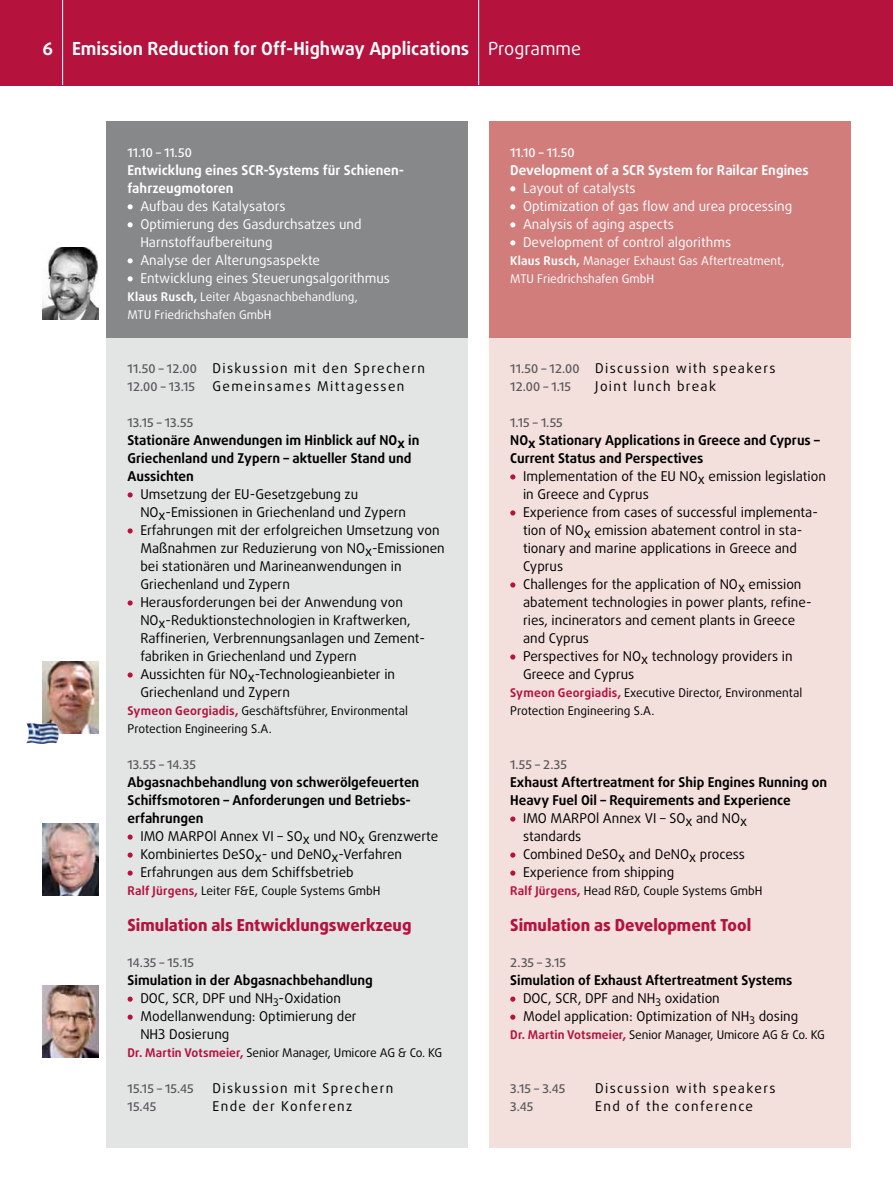
<style>
.page{position:relative;width:893px;height:1191px;background:#fff}
.page>*{position:absolute;margin:0;border:0;box-sizing:border-box;transform-origin:0 0}
.t1{font:700 18px "Daxline Pro";color:#fff}
.t2{font:800 16.5px "Daxline Pro";color:#b5123e}
.t3{font:13.5px/18px "Daxline Pro";color:#000}
.t4{font:700 13.5px/18px "Daxline Pro";color:#000}
.t5{font:13.5px/18px "Daxline Pro";color:#fff}
.t6{font:13.5px "Daxline Pro";letter-spacing:.1em;color:#000}
.t7{font:700 13.5px/18px "Daxline Pro";color:#fff}
.t8{font:12px/18px "Daxline Pro";color:#000}
.t9{font:12px/18px "Daxline Pro";color:#fff}
.t10{font:500 12px "Daxline Pro";letter-spacing:.005em;color:#58585a}
.t11{font:500 12px "Daxline Pro";color:#fff}
.s1{font-weight:400}
.s2{font-weight:700}
.s3{font-weight:500;font-size:12px;color:#58585a}
.s4{font-weight:700;color:#b5123e}
</style>
<div class="page">
<div style="left:0;top:0;width:893px;height:85px;background:#b5123e"></div>
<div style="left:489px;top:121px;width:361px;height:1026px;background:#f3e0dd"></div>
<div style="left:106px;top:121px;width:362px;height:1026px;background:#e3e4e4"></div>
<div style="left:106px;top:121px;width:362px;height:216px;background:#87888a"></div>
<div style="left:489px;top:121px;width:361px;height:216px;background:#d17d7c"></div>
<hr style="left:62px;top:0;width:1px;height:85px;background:#fff">
<hr style="left:478px;top:0;width:1px;height:85px;background:#fff">
<img style="left:43px;top:661px;width:56px;height:72px">
<img style="left:43px;top:823px;width:56px;height:72px">
<img style="left:43px;top:985px;width:56px;height:72px">
<svg style="left:128px;top:204px;width:5px;height:5px"></svg>
<svg style="left:128px;top:222px;width:5px;height:5px"></svg>
<svg style="left:128px;top:258px;width:5px;height:5px"></svg>
<svg style="left:128px;top:276px;width:5px;height:5px"></svg>
<svg style="left:128px;top:492px;width:5px;height:5px"></svg>
<svg style="left:128px;top:528px;width:5px;height:5px"></svg>
<svg style="left:128px;top:600px;width:5px;height:5px"></svg>
<svg style="left:128px;top:672px;width:5px;height:5px"></svg>
<svg style="left:128px;top:834px;width:5px;height:5px"></svg>
<svg style="left:128px;top:852px;width:5px;height:5px"></svg>
<svg style="left:128px;top:870px;width:5px;height:5px"></svg>
<svg style="left:128px;top:996px;width:5px;height:5px"></svg>
<svg style="left:128px;top:1014px;width:5px;height:5px"></svg>
<svg style="left:510px;top:186px;width:5px;height:5px"></svg>
<svg style="left:510px;top:204px;width:5px;height:5px"></svg>
<svg style="left:510px;top:222px;width:5px;height:5px"></svg>
<svg style="left:510px;top:240px;width:5px;height:5px"></svg>
<svg style="left:510px;top:474px;width:5px;height:5px"></svg>
<svg style="left:510px;top:510px;width:5px;height:5px"></svg>
<svg style="left:510px;top:582px;width:5px;height:5px"></svg>
<svg style="left:510px;top:654px;width:5px;height:5px"></svg>
<svg style="left:510px;top:816px;width:5px;height:5px"></svg>
<svg style="left:510px;top:852px;width:5px;height:5px"></svg>
<svg style="left:510px;top:870px;width:5px;height:5px"></svg>
<svg style="left:510px;top:996px;width:5px;height:5px"></svg>
<svg style="left:510px;top:1014px;width:5px;height:5px"></svg>
<img style="left:43px;top:247px;width:56px;height:72px">
<img style="left:26px;top:722px;width:35px;height:22px">
<h1 class="t1" style="left:43px;top:37px;width:540px">6 Emission Reduction for Off-Highway Applications <span class="s1">Programme</span></h1>
<p class="t11" style="left:128px;top:145px;width:66px">11.10 – 11.50</p>
<p class="t7" style="left:128px;top:161px;width:278px">Entwicklung eines SCR-Systems für Schienen&shy;fahrzeugmotoren</p>
<p class="t5" style="left:140px;top:197px;width:251px">Aufbau des Katalysators<br>Optimierung des Gasdurchsatzes und<br>Harnstoffaufbereitung<br>Analyse der Alterungsaspekte<br>Entwicklung eines Steuerungsalgorithmus</p>
<p class="t9" style="left:128px;top:288px;width:232px"><span class="s2">Klaus Rusch,</span> Leiter Abgasnachbehandlung,<br>MTU Friedrichshafen GmbH</p>
<p class="t6" style="left:128px;top:359px;width:299px"><span class="s3">11.50 – 12.00</span> Diskussion mit den Sprechern</p>
<p class="t10" style="left:128px;top:379px;width:69px">12.00 – 13.15</p>
<p class="t6" style="left:213px;top:377px;width:193px">Gemeinsames Mittagessen</p>
<p class="t10" style="left:128px;top:415px;width:67px">13.15 – 13.55</p>
<p class="t4" style="left:128px;top:431px;width:293px">Stationäre Anwendungen im Hinblick auf NOx in<br>Griechenland und Zypern – aktueller Stand und<br>Aussichten</p>
<p class="t3" style="left:140px;top:485px;width:306px">Umsetzung der EU-Gesetzgebung zu NOx-Emissionen in Griechenland und Zypern Erfahrungen mit der erfolgreichen Umsetzung von Maßnahmen zur Reduzierung von NOx-Emissionen bei stationären und Marineanwendungen in Griechenland und Zypern<br>Herausforderungen bei der Anwendung von NOx-Reduktionstechnologien in Kraftwerken, Raffinerien, Verbrennungsanlagen und Zement&shy;fabriken in Griechenland und Zypern<br>Aussichten für NOx-Technologieanbieter in Griechenland und Zypern</p>
<p class="t8" style="left:128px;top:702px;width:282px"><span class="s4">Symeon Georgiadis,</span> Geschäftsführer, Environmental<br>Protection Engineering S.A.</p>
<p class="t10" style="left:128px;top:757px;width:70px">13.55 – 14.35</p>
<p class="t4" style="left:128px;top:773px;width:293px">Abgasnachbehandlung von schwerölgefeuerten<br>Schiffsmotoren – Anforderungen und Betriebs&shy;erfahrungen</p>
<p class="t3" style="left:140px;top:827px;width:299px">IMO MARPOl Annex VI – SOx und NOx Grenzwerte<br>Kombiniertes DeSOx- und DeNOx-Verfahren<br>Erfahrungen aus dem Schiffsbetrieb</p>
<p class="t8" style="left:128px;top:882px;width:254px"><span class="s4">Ralf Jürgens,</span> Leiter F&amp;E, Couple Systems GmbH</p>
<p class="t2" style="left:128px;top:914px;width:285px">Simulation als Entwicklungswerkzeug</p>
<p class="t10" style="left:128px;top:955px;width:68px">14.35 – 15.15</p>
<p class="t3" style="left:140px;top:971px;width:234px;text-indent:-13px"><span class="s2">Simulation in der Abgasnachbehandlung<br></span>DOC, SCR, DPF und NH<sub>3</sub>-Oxidation<br>Modellanwendung: Optimierung der<br>NH3 Dosierung</p>
<p class="t8" style="left:128px;top:1044px;width:316px"><span class="s4">Dr. Martin Votsmeier,</span> Senior Manager, Umicore AG &amp; Co. KG</p>
<p class="t10" style="left:128px;top:1081px;width:68px">15.15 – 15.45</p>
<p class="t6" style="left:213px;top:1079px;width:182px">Diskussion mit Sprechern</p>
<p class="t10" style="left:128px;top:1099px;width:30px">15.45</p>
<p class="t6" style="left:213px;top:1097px;width:141px">Ende der Konferenz</p>
<p class="t11" style="left:510px;top:145px;width:66px">11.10 – 11.50</p>
<p class="t7" style="left:510px;top:161px;width:300px">Development of a SCR System for Railcar Engines</p>
<p class="t5" style="left:523px;top:179px;width:271px">Layout of catalysts<br>Optimization of gas flow and urea processing<br>Analysis of aging aspects<br>Development of control algorithms</p>
<p class="t9" style="left:510px;top:252px;width:276px"><span class="s2">Klaus Rusch,</span> Manager Exhaust Gas Aftertreatment,<br>MTU Friedrichshafen GmbH</p>
<p class="t6" style="left:510px;top:359px;width:267px"><span class="s3">11.50 – 12.00</span> Discussion with speakers</p>
<p class="t10" style="left:510px;top:379px;width:62px">12.00 – 1.15</p>
<p class="t6" style="left:595px;top:377px;width:122px">Joint lunch break</p>
<p class="t10" style="left:510px;top:415px;width:54px">1.15 – 1.55</p>
<p class="t4" style="left:510px;top:431px;width:311px">NOx Stationary Applications in Greece and Cyprus –<br>Current Status and Perspectives</p>
<p class="t3" style="left:523px;top:467px;width:304px">Implementation of the EU NOx emission legislation in Greece and Cyprus<br>Experience from cases of successful implementa&shy;tion of NOx emission abatement control in sta&shy;tionary and marine applications in Greece and Cyprus<br>Challenges for the application of NOx emission abatement technologies in power plants, refine&shy;ries, incinerators and cement plants in Greece<br>and Cyprus<br>Perspectives for NOx technology providers in Greece and Cyprus</p>
<p class="t8" style="left:510px;top:684px;width:293px"><span class="s4">Symeon Georgiadis,</span> Executive Director, Environmental<br>Protection Engineering S.A.</p>
<p class="t10" style="left:510px;top:757px;width:58px">1.55 – 2.35</p>
<p class="t4" style="left:510px;top:773px;width:318px">Exhaust Aftertreatment for Ship Engines Running on<br>Heavy Fuel Oil – Requirements and Experience</p>
<p class="t3" style="left:523px;top:809px;width:226px">IMO MARPOl Annex VI – SOx and NOx standards<br>Combined DeSOx and DeNOx process<br>Experience from shipping</p>
<p class="t8" style="left:510px;top:882px;width:254px"><span class="s4">Ralf Jürgens,</span> Head R&amp;D, Couple Systems GmbH</p>
<p class="t2" style="left:510px;top:914px;width:242px">Simulation as Development Tool</p>
<p class="t10" style="left:510px;top:955px;width:57px">2.35 – 3.15</p>
<p class="t3" style="left:523px;top:971px;width:277px;text-indent:-13px"><span class="s2">Simulation of Exhaust Aftertreatment Systems<br></span>DOC, SCR, DPF and NH<sub>3</sub> oxidation<br>Model application: Optimization of NH<sub>3</sub> dosing</p>
<p class="t8" style="left:510px;top:1026px;width:316px"><span class="s4">Dr. Martin Votsmeier,</span> Senior Manager, Umicore AG &amp; Co. KG</p>
<p class="t10" style="left:510px;top:1081px;width:57px">3.15 – 3.45</p>
<p class="t6" style="left:595px;top:1079px;width:182px">Discussion with speakers</p>
<p class="t10" style="left:510px;top:1099px;width:25px">3.45</p>
<p class="t6" style="left:595px;top:1097px;width:159px">End of the conference</p>
</div>
